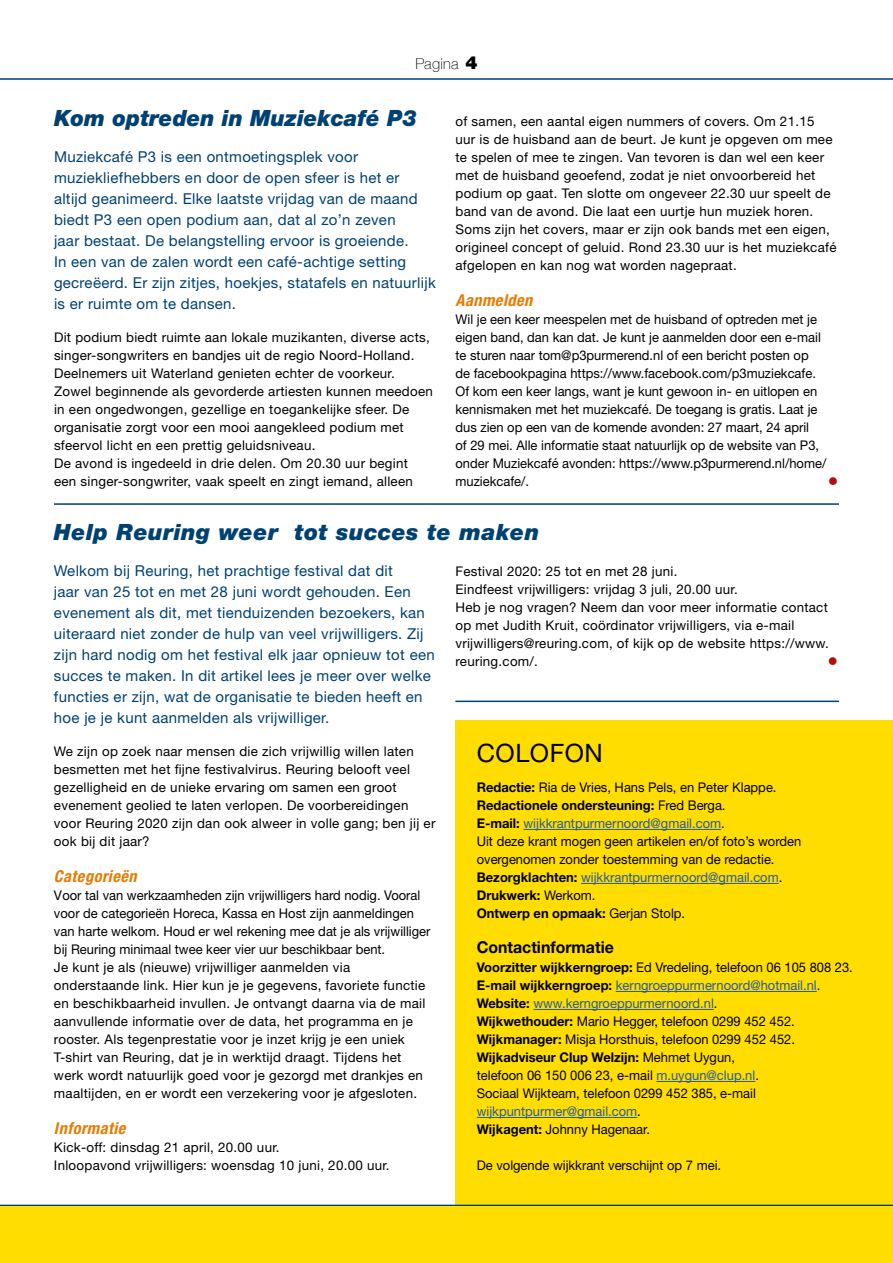
<style>
.page{position:relative;width:893px;height:1263px;background:#fff}
.page>*{position:absolute;margin:0;border:0;box-sizing:border-box;transform-origin:0 0}
.t1{font:25.35px "Helvetica Neue";letter-spacing:.02em;color:#000}
.H1__Kop{font:italic 900 22.5px "Helvetica Neue";letter-spacing:.02em;color:#004174}
.H1__Kop-2{font:italic 900 22.5px "Helvetica Neue";color:#004174}
.H2__Subkop{font:italic 700 condensed 16.35px "Helvetica Neue";letter-spacing:.03em;color:#e77b00}
.t2{font:700 16.35px "Helvetica Neue";color:#000}
.H__Introtekst{font:15px/21px "Helvetica Neue";letter-spacing:.02em;color:#004174}
.t3{font:100 15px "Helvetica Neue";letter-spacing:.02em;color:#000}
.P__Tekst_plat{font:13.35px/18px "Helvetica Neue";letter-spacing:.02em;color:#000}
.P__Tekst_plat-2{font:13.35px/18px "Helvetica Neue";color:#000}
.t4{font:13.35px "Helvetica Neue";color:#275b9b}
.t5{font:700 13.35px "Helvetica Neue";color:#000}
.P__Tekst_plat-3{font:13.35px "Wingdings";color:#b20e10}
.s1{font-weight:900;font-size:18px}
.s2{font-weight:700}
.s3{font-weight:400}
.s4{font-weight:700;color:#000}
.s5{color:#000}
.s6{color:#275b9b}
</style>
<div class="page">
<hr style="left:0;top:78px;width:893px;height:2px;background:#004174">
<div style="left:455px;top:720px;width:438px;height:496px;background:#fd0"></div>
<hr style="left:523px;top:829px;width:198px;height:1px;background:#275b9b">
<hr style="left:581px;top:883px;width:198px;height:1px;background:#275b9b">
<hr style="left:616px;top:991px;width:201px;height:1px;background:#275b9b">
<hr style="left:533px;top:1009px;width:181px;height:1px;background:#275b9b">
<hr style="left:656px;top:1081px;width:99px;height:1px;background:#275b9b">
<hr style="left:477px;top:1117px;width:160px;height:1px;background:#275b9b">
<hr style="left:0;top:1205px;width:893px;height:1px;background:#004174">
<div style="left:0;top:1206px;width:893px;height:57px;background:#fd0"></div>
<hr style="left:455px;top:701px;width:384px;height:1px;background:#004174">
<hr style="left:54px;top:503px;width:785px;height:2px;background:#004174">
<p class="t3" style="left:415px;top:52px;width:63px">Pagina <span class="s1">4</span></p>
<h1 class="H1__Kop-2" style="left:54px;top:104px;width:365px">Kom optreden in Muziekcafé P3</h1>
<p class="H__Introtekst" style="left:54px;top:146px;width:383px">Muziekcafé P3 is een ontmoetingsplek voor muziekliefhebbers en door de open sfeer is het er altijd geanimeerd. Elke laatste vrijdag van de maand biedt P3 een open podium aan, dat al zo’n zeven<br>jaar bestaat. De belangstelling ervoor is groeiende.<br>In een van de zalen wordt een café-achtige setting gecreëerd. Er zijn zitjes, hoekjes, statafels en natuurlijk is er ruimte om te dansen.</p>
<p class="P__Tekst_plat" style="left:54px;top:328px;width:377px">Dit podium biedt ruimte aan lokale muzikanten, diverse acts, singer-songwriters en bandjes uit de regio Noord-Holland.<br>Deelnemers uit Waterland genieten echter de voorkeur.</p>
<p class="P__Tekst_plat" style="left:54px;top:382px;width:380px">Zowel beginnende als gevorderde artiesten kunnen meedoen in een ongedwongen, gezellige en toegankelijke sfeer. De organisatie zorgt voor een mooi aangekleed podium met sfeervol licht en een prettig geluidsniveau.</p>
<p class="P__Tekst_plat" style="left:54px;top:454px;width:360px">De avond is ingedeeld in drie delen. Om 20.30 uur begint een singer-songwriter, vaak speelt en zingt iemand, alleen</p>
<p class="P__Tekst_plat" style="left:455px;top:112px;width:382px">of samen, een aantal eigen nummers of covers. Om 21.15 uur is de huisband aan de beurt. Je kunt je opgeven om mee te spelen of mee te zingen. Van tevoren is dan wel een keer met de huisband geoefend, zodat je niet onvoorbereid het podium op gaat. Ten slotte om ongeveer 22.30 uur speelt de band van de avond. Die laat een uurtje hun muziek horen.<br>Soms zijn het covers, maar er zijn ook bands met een eigen, origineel concept of geluid. Rond 23.30 uur is het muziekcafé afgelopen en kan nog wat worden nagepraat.</p>
<h2 class="H2__Subkop" style="left:455px;top:290px;width:78px">Aanmelden</h2>
<p class="P__Tekst_plat-2" style="left:455px;top:310px;width:372px">Wil je een keer meespelen met de huisband of optreden met je eigen band, dan kan dat. Je kunt je aanmelden door een e-mail te sturen naar tom@p3purmerend.nl of een bericht posten op de facebookpagina https://www.facebook.com/p3muziekcafe.<br>Of kom een keer langs, want je kunt gewoon in- en uitlopen en kennismaken met het muziekcafé. De toegang is gratis. Laat je dus zien op een van de komende avonden: 27 maart, 24 april<br>of 29 mei. Alle informatie staat natuurlijk op de website van P3, onder Muziekcafé avonden: https://www.p3purmerend.nl/home/ muziekcafe/.</p>
<p class="P__Tekst_plat-3" style="left:828px;top:474px;width:11px">●</p>
<h1 class="H1__Kop" style="left:54px;top:518px;width:487px">Help Reuring weer tot succes te maken</h1>
<p class="H__Introtekst" style="left:54px;top:560px;width:382px">Welkom bij Reuring, het prachtige festival dat dit<br>jaar van 25 tot en met 28 juni wordt gehouden. Een evenement als dit, met tienduizenden bezoekers, kan uiteraard niet zonder de hulp van veel vrijwilligers. Zij zijn hard nodig om het festival elk jaar opnieuw tot een succes te maken. In dit artikel lees je meer over welke functies er zijn, wat de organisatie te bieden heeft en hoe je je kunt aanmelden als vrijwilliger.</p>
<p class="P__Tekst_plat" style="left:54px;top:742px;width:383px">We zijn op zoek naar mensen die zich vrijwillig willen laten besmetten met het fijne festivalvirus. Reuring belooft veel gezelligheid en de unieke ervaring om samen een groot evenement geolied te laten verlopen. De voorbereidingen voor Reuring 2020 zijn dan ook alweer in volle gang; ben jij er ook bij dit jaar?</p>
<h2 class="H2__Subkop" style="left:54px;top:866px;width:84px">Categorieën</h2>
<p class="P__Tekst_plat-2" style="left:54px;top:886px;width:378px">Voor tal van werkzaamheden zijn vrijwilligers hard nodig. Vooral voor de categorieën Horeca, Kassa en Host zijn aanmeldingen van harte welkom. Houd er wel rekening mee dat je als vrijwilliger bij Reuring minimaal twee keer vier uur beschikbaar bent.</p>
<p class="P__Tekst_plat" style="left:54px;top:958px;width:373px">Je kunt je als (nieuwe) vrijwilliger aanmelden via onderstaande link. Hier kun je je gegevens, favoriete functie en beschikbaarheid invullen. Je ontvangt daarna via de mail aanvullende informatie over de data, het programma en je rooster. Als tegenprestatie voor je inzet krijg je een uniek T-shirt van Reuring, dat je in werktijd draagt. Tijdens het werk wordt natuurlijk goed voor je gezorgd met drankjes en maaltijden, en er wordt een verzekering voor je afgesloten.</p>
<h2 class="H2__Subkop" style="left:54px;top:1118px;width:73px">Informatie</h2>
<p class="P__Tekst_plat" style="left:54px;top:1138px;width:227px">Kick-off: dinsdag 21 april, 20.00 uur.</p>
<p class="P__Tekst_plat" style="left:54px;top:1156px;width:337px">Inloopavond vrijwilligers: woensdag 10 juni, 20.00 uur.</p>
<p class="P__Tekst_plat" style="left:455px;top:562px;width:224px">Festival 2020: 25 tot en met 28 juni.</p>
<p class="P__Tekst_plat" style="left:455px;top:580px;width:284px">Eindfeest vrijwilligers: vrijdag 3 juli, 20.00 uur.</p>
<p class="P__Tekst_plat" style="left:455px;top:598px;width:375px">Heb je nog vragen? Neem dan voor meer informatie contact op met Judith Kruit, coördinator vrijwilligers, via e-mail vrijwilligers@reuring.com, of kijk op de website https://www. reuring.com/.</p>
<p class="P__Tekst_plat-3" style="left:828px;top:654px;width:11px">●</p>
<p class="t1" style="left:477px;top:738px;width:128px">COLOFON</p>
<p class="P__Tekst_plat-2" style="left:477px;top:778px;width:301px"><span class="s2">Redactie:</span> Ria de Vries, Hans Pels, en Peter Klappe.</p>
<p class="t5" style="left:477px;top:797px;width:250px">Redactionele ondersteuning: <span class="s3">Fred Berga.</span></p>
<p class="t4" style="left:477px;top:815px;width:249px"><span class="s4">E-mail:</span> wijkkrantpurmernoord@gmail.com<span class="s5">.</span></p>
<p class="P__Tekst_plat-2" style="left:477px;top:832px;width:326px">Uit deze krant mogen geen artikelen en/of foto’s worden overgenomen zonder toestemming van de redactie.</p>
<p class="t4" style="left:477px;top:869px;width:307px"><span class="s4">Bezorgklachten:</span> wijkkrantpurmernoord@gmail.com<span class="s5">.</span></p>
<p class="t5" style="left:477px;top:887px;width:120px">Drukwerk: <span class="s3">Werkom.</span></p>
<p class="t5" style="left:477px;top:905px;width:210px">Ontwerp en opmaak: <span class="s3">Gerjan Stolp.</span></p>
<p class="t2" style="left:477px;top:937px;width:139px">Contactinformatie</p>
<p class="P__Tekst_plat-2" style="left:477px;top:958px;width:378px"><span class="s2">Voorzitter wijkkerngroep:</span> Ed Vredeling, telefoon 06 105 808 23.</p>
<p class="t4" style="left:477px;top:977px;width:345px"><span class="s4">E-mail wijkkerngroep:</span> kerngroeppurmernoord@hotmail.nl<span class="s5">.</span></p>
<p class="t4" style="left:477px;top:995px;width:242px"><span class="s4">Website:</span> www.kerngroeppurmernoord.nl<span class="s5">.</span></p>
<p class="P__Tekst_plat-2" style="left:477px;top:1012px;width:320px"><span class="s2">Wijkwethouder:</span> Mario Hegger, telefoon 0299 452 452.</p>
<p class="P__Tekst_plat-2" style="left:477px;top:1030px;width:320px"><span class="s2">Wijkmanager:</span> Misja Horsthuis, telefoon 0299 452 452.</p>
<p class="t5" style="left:477px;top:1049px;width:260px">Wijkadviseur Clup Welzijn: <span class="s3">Mehmet Uygun,</span></p>
<p class="P__Tekst_plat-2" style="left:477px;top:1066px;width:284px">telefoon 06 150 006 23, e-mail <span class="s6">m.uygun@clup.nl</span>.</p>
<p class="P__Tekst_plat-2" style="left:477px;top:1084px;width:281px">Sociaal Wijkteam, telefoon 0299 452 385, e-mail <span class="s6">wijkpuntpurmer@gmail.com</span>.</p>
<p class="P__Tekst_plat-2" style="left:477px;top:1120px;width:175px"><span class="s2">Wijkagent:</span> Johnny Hagenaar.</p>
<p class="P__Tekst_plat-2" style="left:477px;top:1156px;width:246px">De volgende wijkkrant verschijnt op 7 mei.</p>
</div>
